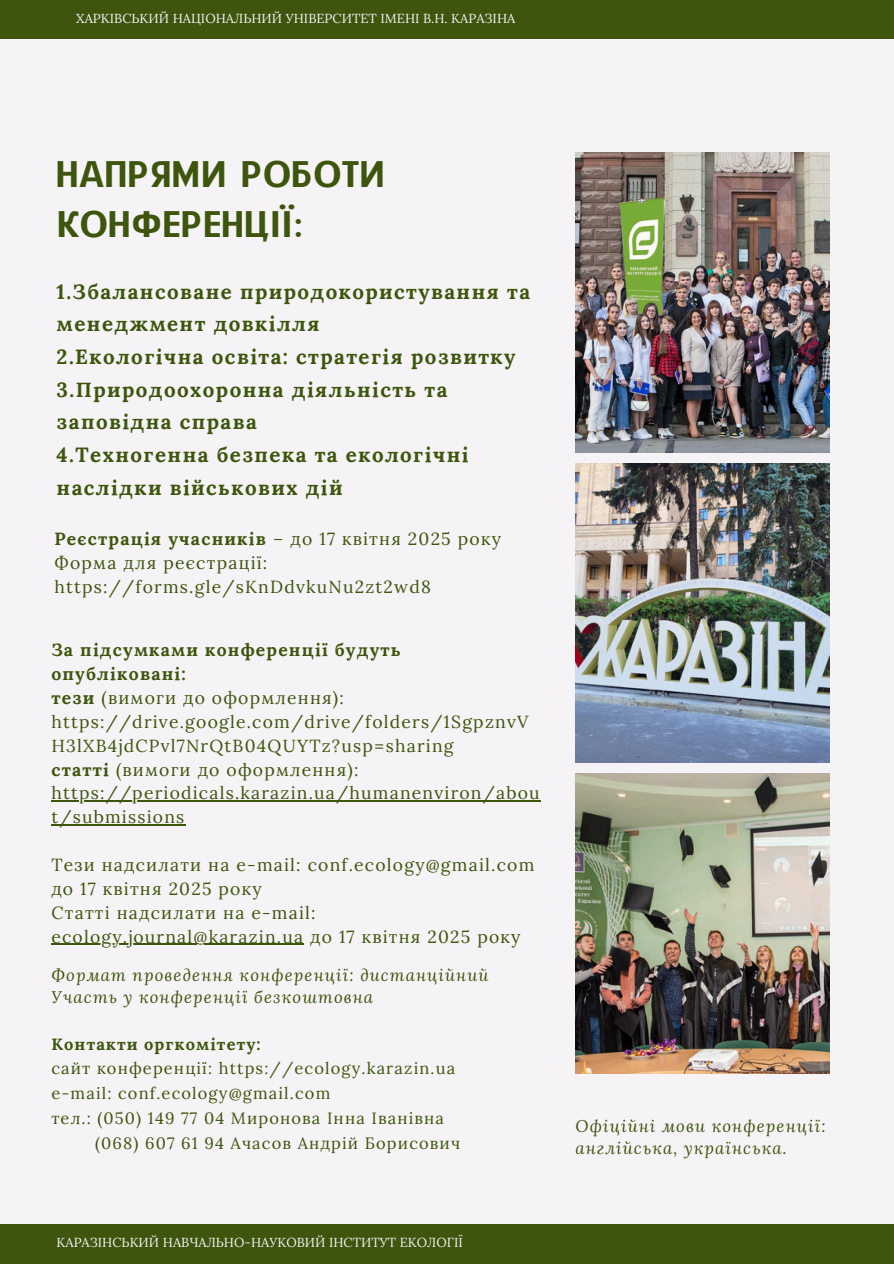
<style>
.page{position:relative;width:894px;height:1264px;background:#fff}
.page>*{position:absolute;margin:0;border:0;box-sizing:border-box;transform-origin:0 0}
.t1{font:36px/49.5px "CAT Neuzeit";letter-spacing:.03em;color:#3d550c}
.t2{font:700 20.55px/32.7px "Lora";letter-spacing:.07em;color:#3d550c}
.t3{font:17.55px/23.9px "Lora";letter-spacing:.07em;color:#3d550c}
.t4{font:italic 16.65px/22.5px "Lora";letter-spacing:.07em;color:#3d550c}
.t5{font:16.35px "Lora";letter-spacing:.07em;color:#3d550c}
.t6{font:700 16.35px "Lora";letter-spacing:.07em;color:#3d550c}
.t7{font:13.05px "Lora";color:#f5f3f5}
.s1{font-weight:700}
</style>
<div class="page">
<div style="left:0;top:0;width:893px;height:1263px;background:#f5f3f5"></div>
<div style="left:0;top:1223px;width:893px;height:40px;background:#3d550c"></div>
<div style="left:0;top:0;width:893px;height:39px;background:#3d550c"></div>
<img style="left:575px;top:463px;width:254px;height:299px">
<img style="left:575px;top:774px;width:254px;height:299px">
<img style="left:575px;top:153px;width:254px;height:299px">
<hr style="left:51px;top:800px;width:490px;height:1px;background:#3d550c">
<hr style="left:51px;top:824px;width:134px;height:1px;background:#3d550c">
<hr style="left:51px;top:943px;width:253px;height:1px;background:#3d550c">
<h3 class="t7" style="left:76px;top:10px;width:440px">ХАРКІВСЬКИЙ НАЦІОНАЛЬНИЙ УНІВЕРСИТЕТ ІМЕНІ В.Н. КАРАЗІНА</h3>
<p class="t1" style="left:57px;top:149px;width:329px">НАПРЯМИ РОБОТИ<br>КОНФЕРЕНЦІЇ:</p>
<p class="t2" style="left:57px;top:275px;width:475px">1.Збалансоване природокористування та менеджмент довкілля<br>2.Екологічна освіта: стратегія розвитку<br>3.Природоохоронна діяльність та заповідна справа</p>
<h1 class="t2" style="left:57px;top:438px;width:413px">4.Техногенна безпека та екологічні наслідки військових дій</h1>
<h2 class="t3" style="left:55px;top:527px;width:448px"><span class="s1">Реєстрація учасників</span> – до 17 квітня 2025 року<br>Форма для реєстрації: https://forms.gle/sKnDdvkuNu2zt2wd8</h2>
<h3 class="t3" style="left:51px;top:637px;width:478px"><span class="s1">За підсумками конференції будуть опубліковані:<br>тези</span> (вимоги до оформлення): https://drive.google.com/drive/folders/1SgpznvV H3lXB4jdCPvl7NrQtB04QUYTz?usp=sharing<br><span class="s1">статті</span> (вимоги до оформлення):</h3>
<h3 class="t3" style="left:51px;top:781px;width:489px">https://periodicals.karazin.ua/humanenviron/abou t/submissions</h3>
<h3 class="t3" style="left:51px;top:852px;width:484px">Тези надсилати на e-mail: conf.ecology@gmail.com до 17 квітня 2025 року<br>Статті надсилати на e-mail:</h3>
<h3 class="t3" style="left:51px;top:924px;width:470px">ecology.journal@karazin.ua до 17 квітня 2025 року</h3>
<p class="t4" style="left:51px;top:963px;width:438px">Формат проведення конференції: дистанційний<br>Участь у конференції безкоштовна</p>
<h3 class="t6" style="left:51px;top:1033px;width:211px">Контакти оргкомітету:</h3>
<h3 class="t5" style="left:51px;top:1058px;width:405px">сайт конференції: https://ecology.karazin.ua</h3>
<h3 class="t5" style="left:51px;top:1082px;width:280px">e-mail: conf.ecology@gmail.com</h3>
<h3 class="t5" style="left:51px;top:1107px;width:394px">тел.: (050) 149 77 04 Миронова Інна Іванівна</h3>
<h3 class="t5" style="left:95px;top:1132px;width:366px">(068) 607 61 94 Ачасов Андрій Борисович</h3>
<p class="t7" style="left:57px;top:1233px;width:407px">КАРАЗІНСЬКИЙ НАВЧАЛЬНО-НАУКОВИЙ ІНСТИТУТ ЕКОЛОГІЇ</p>
<h3 class="t4" style="left:575px;top:1114px;width:252px">Офіційні мови конференції: англійська, українська.</h3>
</div>
